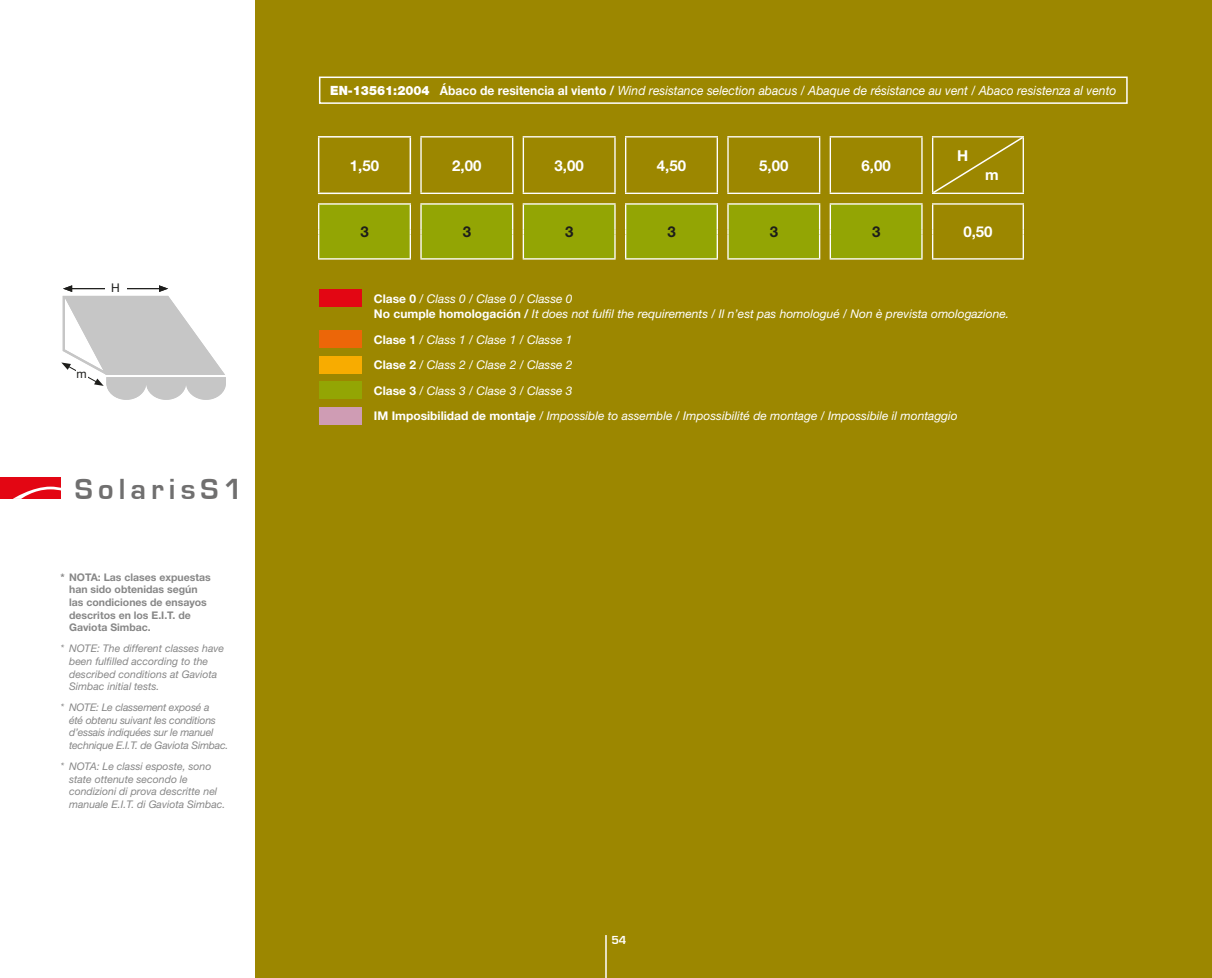
<style>
.page{position:relative;width:1212px;height:978px;background:#fff}
.page>*{position:absolute;margin:0;border:0;box-sizing:border-box;transform-origin:0 0}
.t1{font:700 30px "Eurostile";letter-spacing:.17em;color:#706f6f}
.t2{font:700 15px "Helvetica Neue";color:#fff}
.t3{font:700 15px "Helvetica Neue";color:#1d1d1b}
.t4{font:italic 12.75px "Helvetica Neue";color:#fff;scale:.95 1}
.t5{font:italic 12px/25.5px "Helvetica Neue";color:#fff}
.t6{font:12px "Helvetica Neue";color:#1d1d1b}
.t7{font:700 12px "Eurostile";color:#fff}
.t8{font:italic 10.5px/12.6px "Helvetica Neue";color:#878787}
.t9{font:italic 10.5px/12.6px "Helvetica Neue";letter-spacing:-.02em;color:#878787}
.t10{font:700 10.5px/12.6px "Helvetica Neue";color:#878787}
.s1{font-weight:900;font-style:normal}
.s2{font-weight:700;font-style:normal}
</style>
<div class="page">
<div style="left:255px;top:0;width:957px;height:978px;background:#9c8700"></div>
<div style="left:0;top:478px;width:61px;height:21px;background:#e30613"></div>
<svg style="left:13px;top:487px;width:48px;height:12px"></svg>
<hr style="left:318px;top:136px;width:93px;height:2px;background:#fff">
<hr style="left:318px;top:138px;width:1px;height:55px;background:#fff">
<hr style="left:410px;top:138px;width:1px;height:55px;background:#fff">
<hr style="left:318px;top:193px;width:93px;height:1px;background:#fff">
<hr style="left:420px;top:136px;width:93px;height:1px;background:#fff">
<hr style="left:420px;top:137px;width:2px;height:56px;background:#fff">
<hr style="left:512px;top:137px;width:1px;height:56px;background:#fff">
<hr style="left:420px;top:193px;width:93px;height:1px;background:#fff">
<hr style="left:523px;top:136px;width:93px;height:1px;background:#fff">
<hr style="left:523px;top:137px;width:1px;height:56px;background:#fff">
<hr style="left:614px;top:137px;width:2px;height:56px;background:#fff">
<hr style="left:523px;top:193px;width:93px;height:1px;background:#fff">
<hr style="left:625px;top:136px;width:93px;height:1px;background:#fff">
<hr style="left:625px;top:137px;width:1px;height:56px;background:#fff">
<hr style="left:717px;top:137px;width:1px;height:56px;background:#fff">
<hr style="left:625px;top:193px;width:93px;height:1px;background:#fff">
<hr style="left:727px;top:136px;width:93px;height:1px;background:#fff">
<hr style="left:727px;top:137px;width:2px;height:56px;background:#fff">
<hr style="left:819px;top:137px;width:1px;height:56px;background:#fff">
<hr style="left:727px;top:193px;width:93px;height:1px;background:#fff">
<hr style="left:830px;top:136px;width:92px;height:1px;background:#fff">
<hr style="left:830px;top:137px;width:1px;height:56px;background:#fff">
<hr style="left:921px;top:137px;width:1px;height:56px;background:#fff">
<hr style="left:830px;top:193px;width:92px;height:1px;background:#fff">
<hr style="left:932px;top:136px;width:92px;height:1px;background:#fff">
<hr style="left:932px;top:137px;width:1px;height:56px;background:#fff">
<hr style="left:1022px;top:137px;width:2px;height:56px;background:#fff">
<hr style="left:932px;top:193px;width:92px;height:1px;background:#fff">
<hr style="left:932px;top:203px;width:92px;height:2px;background:#fff">
<hr style="left:1022px;top:205px;width:2px;height:25px;background:#fff">
<hr style="left:1022px;top:234px;width:2px;height:24px;background:#fff">
<hr style="left:932px;top:258px;width:92px;height:2px;background:#fff">
<svg style="left:932px;top:205px;width:1px;height:53px"></svg>
<hr style="left:318px;top:203px;width:93px;height:2px;background:#fff">
<hr style="left:420px;top:203px;width:93px;height:2px;background:#fff">
<hr style="left:523px;top:203px;width:93px;height:2px;background:#fff">
<hr style="left:625px;top:203px;width:93px;height:2px;background:#fff">
<hr style="left:727px;top:203px;width:93px;height:2px;background:#fff">
<hr style="left:830px;top:203px;width:92px;height:2px;background:#fff">
<svg style="left:318px;top:204px;width:604px;height:55px;background:#97a60d"></svg>
<hr style="left:318px;top:258px;width:93px;height:2px;background:#fff">
<hr style="left:420px;top:258px;width:93px;height:2px;background:#fff">
<hr style="left:523px;top:258px;width:93px;height:2px;background:#fff">
<hr style="left:625px;top:258px;width:93px;height:2px;background:#fff">
<hr style="left:727px;top:258px;width:93px;height:2px;background:#fff">
<hr style="left:830px;top:258px;width:92px;height:2px;background:#fff">
<svg style="left:933px;top:137px;width:89px;height:56px"></svg>
<div style="left:319px;top:407px;width:42px;height:17px;background:#cf9cb4"></div>
<div style="left:319px;top:290px;width:42px;height:17px;background:#e30613"></div>
<div style="left:319px;top:331px;width:42px;height:17px;background:#ec6608"></div>
<div style="left:319px;top:356px;width:42px;height:17px;background:#f8ac00"></div>
<div style="left:319px;top:382px;width:42px;height:17px;background:#93a504"></div>
<svg style="left:61px;top:285px;width:165px;height:115px"></svg>
<div style="left:105px;top:281px;width:21px;height:13px;background:#fff"></div>
<div style="left:76px;top:368px;width:12px;height:10px;background:#fff"></div>
<div style="left:319px;top:77px;width:809px;height:27px;border:2px solid #fff"></div>
<hr style="left:605px;top:935px;width:2px;height:43px;background:#fff">
<p class="t6" style="left:111px;top:280px;width:10px">H</p>
<p class="t6" style="left:77px;top:366px;width:12px">m</p>
<h1 class="t1" style="left:75px;top:472px;width:169px">SolarisS1</h1>
<p class="t10" style="left:69px;top:571px;width:143px;text-indent:-9px">* NOTA: Las clases expuestas han sido obtenidas según las condiciones de ensayos descritos en los E.I.T. de<br>Gaviota Simbac.</p>
<p class="t8" style="left:69px;top:642px;width:157px;text-indent:-9px">* NOTE: The different classes have been fulfilled according to the described conditions at Gaviota<br>Simbac initial tests.</p>
<p class="t9" style="left:69px;top:701px;width:161px;text-indent:-9px">* NOTE: Le classement exposé a<br>été obtenu suivant les conditions d’essais indiquées sur le manuel technique E.I.T. de Gaviota Simbac.</p>
<p class="t8" style="left:69px;top:760px;width:158px;text-indent:-9px">* NOTA: Le classi esposte, sono state ottenute secondo le condizioni di prova descritte nel manuale E.I.T. di Gaviota Simbac.</p>
<p class="t4" style="left:330px;top:83px;width:829px"><span class="s1">EN-13561:2004</span> <span class="s2">Ábaco de resitencia al viento /</span> Wind resistance selection abacus / Abaque de résistance au vent / Abaco resistenza al vento</p>
<p class="t2" style="left:350px;top:156px;width:31px">1,50</p>
<p class="t2" style="left:452px;top:156px;width:31px">2,00</p>
<p class="t2" style="left:554px;top:156px;width:31px">3,00</p>
<p class="t2" style="left:657px;top:156px;width:31px">4,50</p>
<p class="t2" style="left:759px;top:156px;width:31px">5,00</p>
<p class="t2" style="left:861px;top:156px;width:31px">6,00</p>
<p class="t2" style="left:957px;top:147px;width:13px">H</p>
<p class="t2" style="left:985px;top:166px;width:15px">m</p>
<p class="t3" style="left:360px;top:223px;width:10px">3</p>
<p class="t3" style="left:463px;top:223px;width:10px">3</p>
<p class="t3" style="left:565px;top:223px;width:10px">3</p>
<p class="t3" style="left:667px;top:223px;width:10px">3</p>
<p class="t3" style="left:770px;top:223px;width:10px">3</p>
<p class="t3" style="left:872px;top:223px;width:10px">3</p>
<p class="t2" style="left:963px;top:223px;width:31px">0,50</p>
<p class="t5" style="left:374px;top:291px;width:637px;line-height:15px"><span class="s2">Clase 0</span> / Class 0 / Clase 0 / Classe 0<br><span class="s2">No cumple homologación /</span> It does not fulfil the requirements / Il n’est pas homologué / Non è prevista omologazione.</p>
<p class="t5" style="left:374px;top:326px;width:585px"><span class="s2">Clase 1</span> / Class 1 / Clase 1 / Classe 1<br><span class="s2">Clase 2</span> / Class 2 / Clase 2 / Classe 2<br><span class="s2">Clase 3</span> / Class 3 / Clase 3 / Classe 3<br><span class="s2">IM Imposibilidad de montaje</span> / Impossible to assemble / Impossibilité de montage / Impossibile il montaggio</p>
<p class="t7" style="left:611px;top:933px;width:17px">54</p>
</div>
